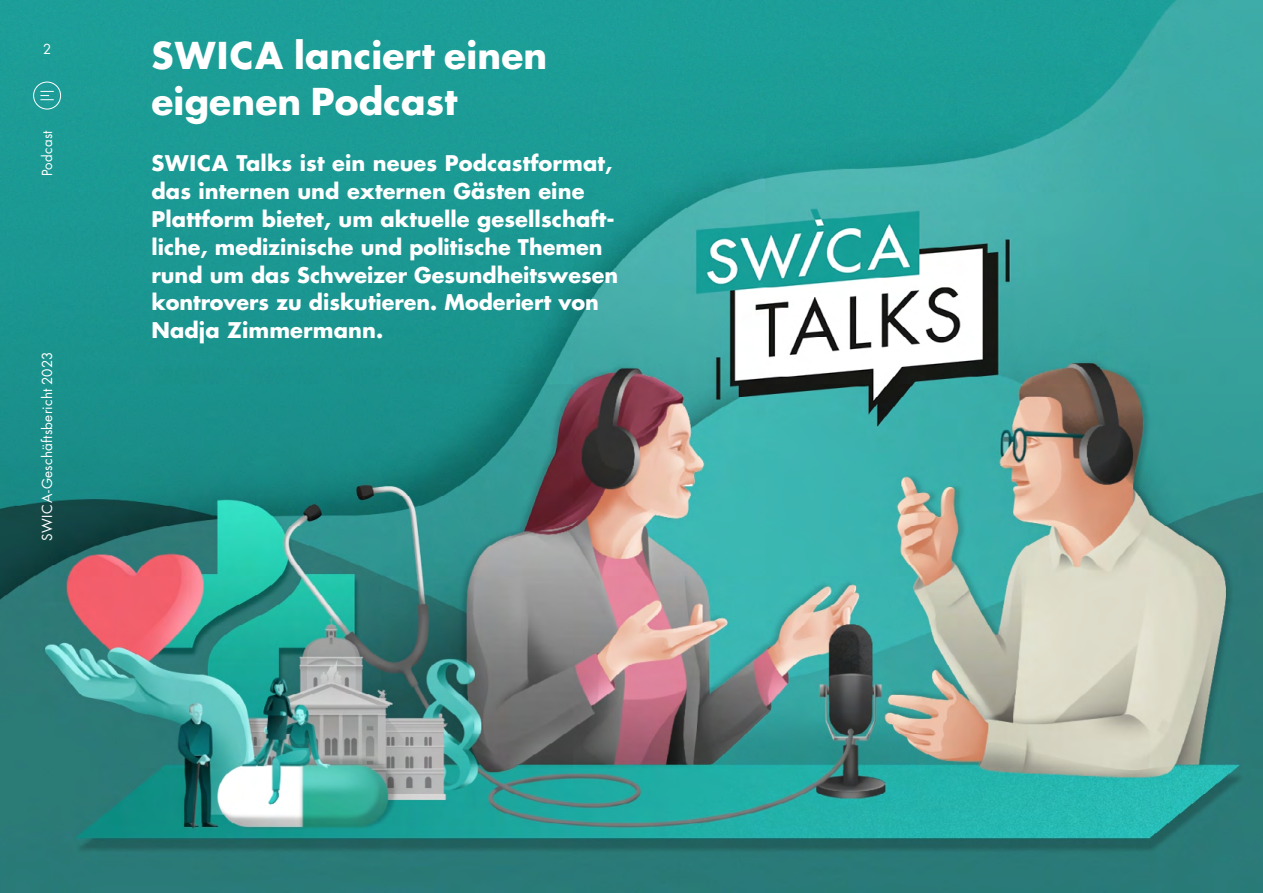
<style>
.page{position:relative;width:1263px;height:893px;background:#fff}
.page>*{position:absolute;margin:0;border:0;box-sizing:border-box;transform-origin:0 0}
.t1{font:700 36px/45px "Futura Std";letter-spacing:.005em;color:#fff}
.t2{font:700 21px/27.8px "Futura Std";letter-spacing:.005em;color:#fff}
.t3{font:13.5px "Futura Std";letter-spacing:.02em;color:#fff}
</style>
<div class="page">
<img style="left:0;top:0;width:1263px;height:892px">
<div style="left:33px;top:82px;width:28px;height:27px;border:1px solid #fff;border-radius:13px"></div>
<svg style="left:40px;top:91px;width:14px;height:9px"></svg>
<p class="t3" style="left:43px;top:41px;width:10px">2</p>
<h1 class="t1" style="left:151px;top:33px;width:397px">SWICA lanciert einen eigenen Podcast</h1>
<p class="t2" style="left:151px;top:149px;width:468px">SWICA Talks ist ein neues Podcastformat, das internen und externen Gästen eine Plattform bietet, um aktuelle gesellschaft&shy;liche, medizinische und politische Themen rund um das Schweizer Gesundheitswesen kontrovers zu diskutieren. Moderiert von Nadja Zimmermann.</p>
<p class="t3" style="left:39px;top:176px;width:47px;rotate:-90deg">Podcast</p>
<p class="t3" style="left:39px;top:541px;width:190px;rotate:-90deg">SWICA-Geschäftsbericht 2023</p>
</div>
